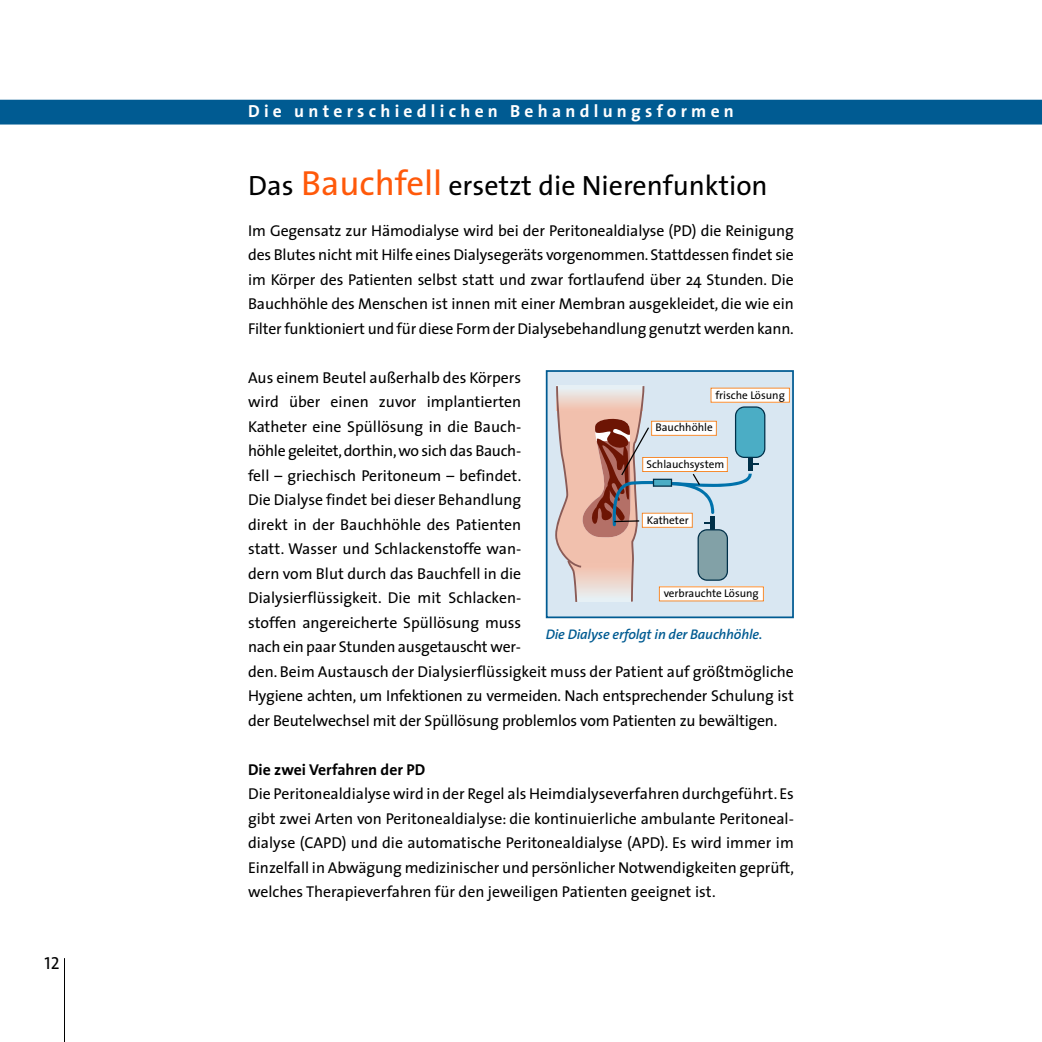
<style>
.page{position:relative;width:1042px;height:1042px;background:#fff}
.page>*{position:absolute;margin:0;border:0;box-sizing:border-box;transform-origin:0 0}
.t1{font:28px "The Sans";color:#000}
.t2{font:700 17.5px "The Sans";letter-spacing:.245em;color:#fff}
.t3{font:17.5px "The Sans Caps";color:#000}
.t4{font:15.75px/24.5px "The Sans";color:#000;text-align:justify}
.t5{font:700 15.75px "The Sans";color:#000}
.t6{font:italic 600 14px "The Sans";letter-spacing:-.01em;color:#005b92}
.t7{font:11.2px "The Sans";color:#000}
.s1{font-size:35px;color:#ff590a}
</style>
<div class="page">
<hr style="left:64px;top:958px;width:1px;height:84px;background:#000">
<div style="left:0;top:100px;width:1042px;height:24px;background:#005b92"></div>
<div style="left:549px;top:373px;width:242px;height:242px;background:#d9e7f2"></div>
<svg style="left:555px;top:386px;width:235px;height:216px"></svg>
<div style="left:546px;top:370px;width:248px;height:248px;border:2px solid #005b92"></div>
<p class="t3" style="left:45px;top:952px;width:16px">12</p>
<p class="t2" style="left:248px;top:102px;width:487px">Die unterschiedlichen Behandlungsformen</p>
<h1 class="t1" style="left:248px;top:175px;width:521px">Das <span class="s1">Bauchfell</span> ersetzt die Nierenfunktion</h1>
<p class="t4" style="left:248px;top:219px;width:547px">Im Gegensatz zur Hämodialyse wird bei der Peritonealdialyse (PD) die Reinigung des Blutes nicht mit Hilfe eines Dialysegeräts vorgenommen. Stattdessen findet sie im Körper des Patienten selbst statt und zwar fortlaufend über 24 Stunden. Die Bauchhöhle des Menschen ist innen mit einer Membran ausgekleidet, die wie ein Filter funktioniert und für diese Form der Dialysebehandlung genutzt werden kann.</p>
<p class="t4" style="left:248px;top:366px;width:547px;text-align:left">Aus einem Beutel außerhalb des Körpers<br>wird über einen zuvor implantierten<br>Katheter eine Spüllösung in die Bauch-<br>höhle geleitet,dorthin,wo sich das Bauch-<br>fell – griechisch Peritoneum – befindet.<br>Die Dialyse findet bei dieser Behandlung<br>direkt in der Bauchhöhle des Patienten<br>statt. Wasser und Schlackenstoffe wan-<br>dern vom Blut durch das Bauchfell in die<br>Dialysierflüssigkeit. Die mit Schlacken-<br>stoffen angereicherte Spüllösung muss<br>nach ein paar Stunden ausgetauscht wer-<br>den. Beim Austausch der Dialysierflüssigkeit muss der Patient auf größtmögliche Hygiene achten, um Infektionen zu vermeiden. Nach entsprechender Schulung ist der Beutelwechsel mit der Spüllösung problemlos vom Patienten zu bewältigen.</p>
<p class="t5" style="left:248px;top:761px;width:179px">Die zwei Verfahren der PD</p>
<p class="t4" style="left:248px;top:783px;width:547px">Die Peritonealdialyse wird in der Regel als Heimdialyseverfahren durchgeführt. Es gibt zwei Arten von Peritonealdialyse: die kontinuierliche ambulante Peritoneal&shy;dialyse (CAPD) und die automatische Peritonealdialyse (APD). Es wird immer im Einzelfall in Abwägung medizinischer und persönlicher Notwendigkeiten geprüft, welches Therapieverfahren für den jeweiligen Patienten geeignet ist.</p>
<p class="t7" style="left:715px;top:390px;width:71px">frische Lösung</p>
<p class="t7" style="left:655px;top:423px;width:59px">Bauchhöhle</p>
<p class="t7" style="left:646px;top:459px;width:79px">Schlauchsystem</p>
<p class="t7" style="left:647px;top:515px;width:44px">Katheter</p>
<p class="t7" style="left:664px;top:589px;width:97px">verbrauchte Lösung</p>
<p class="t6" style="left:546px;top:628px;width:218px">Die Dialyse erfolgt in der Bauchhöhle.</p>
</div>
